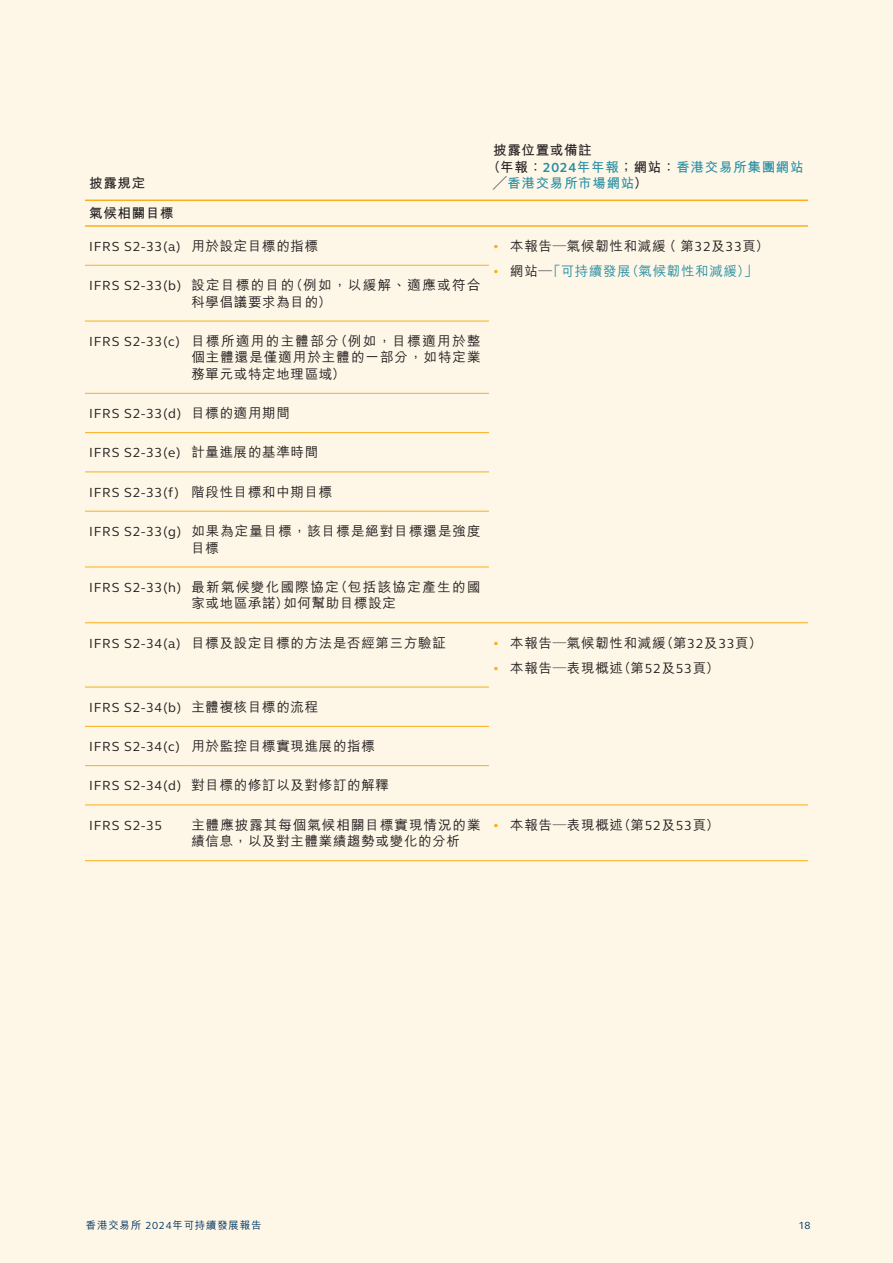
<style>
.page{position:relative;width:893px;height:1263px;background:#fef7e8}
.page>*{position:absolute;margin:0;border:0;box-sizing:border-box;transform-origin:0 0}
.t1{font:500 13.5px/16.5px "M Hei HK";letter-spacing:.05em;color:#231f20;text-align:justify}
.t2{font:13.5px "FS Elliot Pro";letter-spacing:.05em;color:#231f20}
.t3{font:500 13.5px/16.5px "M Hei HK";letter-spacing:.105em;color:#231f20}
.t4{font:500 13.5px/16.5px "M Hei HK";letter-spacing:.075em;color:#231f20}
.t5{font:700 13.5px "M Hei HK";letter-spacing:.055em;color:#2a8fa4}
.t6{font:500 13.5px "M Hei HK";letter-spacing:.05em;color:#2a8fa4}
.t7{font:700 13.5px "M Hei HK";letter-spacing:.05em;color:#231f20}
.t8{font:500 10.5px "M Hei HK";letter-spacing:.07em;color:#003560}
.t9{font:10.5px "FS Elliot Pro";color:#003560}
.s1{color:#231f20}
.s2{font-family:"FS Elliot Pro"}
.s3{font-family:"M Hei HK";font-weight:500}
.s4{font-family:"FS Elliot Pro";font-weight:700;font-size:12px;color:#faaf18}
.s5{font-family:"FS Elliot Pro";font-weight:400}
</style>
<div class="page">
<hr style="left:85px;top:265px;width:102px;height:1px;background:#faaf18">
<hr style="left:187px;top:265px;width:302px;height:1px;background:#faaf18">
<hr style="left:85px;top:432px;width:102px;height:1px;background:#faaf18">
<hr style="left:187px;top:432px;width:302px;height:1px;background:#faaf18">
<hr style="left:85px;top:472px;width:102px;height:1px;background:#faaf18">
<hr style="left:187px;top:472px;width:302px;height:1px;background:#faaf18">
<hr style="left:85px;top:511px;width:102px;height:1px;background:#faaf18">
<hr style="left:187px;top:511px;width:302px;height:1px;background:#faaf18">
<hr style="left:85px;top:567px;width:102px;height:1px;background:#faaf18">
<hr style="left:187px;top:567px;width:302px;height:1px;background:#faaf18">
<hr style="left:85px;top:622px;width:102px;height:1px;background:#faaf18">
<hr style="left:187px;top:622px;width:302px;height:1px;background:#faaf18">
<hr style="left:489px;top:622px;width:319px;height:1px;background:#faaf18">
<hr style="left:85px;top:687px;width:102px;height:1px;background:#faaf18">
<hr style="left:187px;top:687px;width:302px;height:1px;background:#faaf18">
<hr style="left:85px;top:726px;width:102px;height:1px;background:#faaf18">
<hr style="left:187px;top:726px;width:302px;height:1px;background:#faaf18">
<hr style="left:85px;top:765px;width:102px;height:1px;background:#faaf18">
<hr style="left:187px;top:765px;width:302px;height:1px;background:#faaf18">
<hr style="left:85px;top:805px;width:102px;height:1px;background:#faaf18">
<hr style="left:187px;top:805px;width:302px;height:1px;background:#faaf18">
<hr style="left:489px;top:805px;width:319px;height:1px;background:#faaf18">
<hr style="left:85px;top:860px;width:102px;height:1px;background:#faaf18">
<hr style="left:187px;top:860px;width:302px;height:1px;background:#faaf18">
<hr style="left:489px;top:860px;width:319px;height:1px;background:#faaf18">
<hr style="left:85px;top:200px;width:102px;height:1px;background:#faaf18">
<hr style="left:187px;top:200px;width:302px;height:1px;background:#faaf18">
<hr style="left:489px;top:200px;width:319px;height:1px;background:#faaf18">
<hr style="left:85px;top:321px;width:102px;height:1px;background:#faaf18">
<hr style="left:85px;top:393px;width:102px;height:1px;background:#faaf18">
<hr style="left:187px;top:321px;width:302px;height:1px;background:#faaf18">
<hr style="left:187px;top:393px;width:302px;height:1px;background:#faaf18">
<hr style="left:85px;top:225px;width:102px;height:2px;background:#faaf18">
<hr style="left:187px;top:225px;width:302px;height:2px;background:#faaf18">
<hr style="left:489px;top:225px;width:319px;height:2px;background:#faaf18">
<p class="t7" style="left:89px;top:174px;width:58px">披露規定</p>
<p class="t7" style="left:493px;top:141px;width:100px">披露位置或備註</p>
<p class="t5" style="left:487px;top:157px;width:318px"><span class="s1">（年報：</span><span class="s2">2024</span>年年報<span class="s1">；網站：</span>香港交易所集團網站</p>
<p class="t5" style="left:493px;top:174px;width:156px"><span class="s1">╱</span>香港交易所市場網站<span class="s1">）</span></p>
<p class="t7" style="left:89px;top:204px;width:86px">氣候相關目標</p>
<p class="t2" style="left:89px;top:237px;width:230px">IFRS S2-33(a) <span class="s3">用於設定目標的指標</span></p>
<p class="t1" style="left:493px;top:237px;width:277px"><span class="s4">•</span> 本報告—氣候韌性和減緩﹙第<span class="s5">32</span>及<span class="s5">33</span>頁）</p>
<p class="t6" style="left:493px;top:261px;width:265px"><span class="s4">•</span> <span class="s1">網站—</span>「可持續發展（氣候韌性和減緩）」</p>
<p class="t3" style="left:191px;top:276px;width:291px;text-indent:-102px"><span class="s5">IFRS S2-33(b)</span> 設定目標的目的（例如，以緩解、適應或符合科學倡議要求為目的）</p>
<p class="t1" style="left:191px;top:332px;width:291px;text-indent:-102px"><span class="s5">IFRS S2-33(c)</span> 目標所適用的主體部分（例如，目標適用於整個主體還是僅適用於主體的一部分，如特定業務單元或特定地理區域）</p>
<p class="t2" style="left:89px;top:404px;width:202px">IFRS S2-33(d) <span class="s3">目標的適用期間</span></p>
<p class="t2" style="left:89px;top:444px;width:230px">IFRS S2-33(e) <span class="s3">計量進展的基準時間</span></p>
<p class="t2" style="left:89px;top:483px;width:245px">IFRS S2-33(f) <span class="s3">階段性目標和中期目標</span></p>
<p class="t4" style="left:191px;top:522px;width:291px;text-indent:-102px"><span class="s5">IFRS S2-33(g)</span> 如果為定量目標，該目標是絕對目標還是強度目標</p>
<p class="t3" style="left:191px;top:578px;width:291px;text-indent:-102px"><span class="s5">IFRS S2-33(h)</span> 最新氣候變化國際協定（包括該協定產生的國家或地區承諾）如何幫助目標設定</p>
<p class="t1" style="left:89px;top:633px;width:358px"><span class="s5">IFRS S2-34(a)</span> 目標及設定目標的方法是否經第三方驗証</p>
<p class="t1" style="left:493px;top:633px;width:270px"><span class="s4">•</span> 本報告—氣候韌性和減緩（第<span class="s5">32</span>及<span class="s5">33</span>頁）</p>
<p class="t1" style="left:493px;top:658px;width:228px"><span class="s4">•</span> 本報告—表現概述（第<span class="s5">52</span>及<span class="s5">53</span>頁）</p>
<p class="t2" style="left:89px;top:698px;width:230px">IFRS S2-34(b) <span class="s3">主體複核目標的流程</span></p>
<p class="t1" style="left:89px;top:737px;width:287px"><span class="s5">IFRS S2-34(c)</span> 用於監控目標實現進展的指標</p>
<p class="t1" style="left:89px;top:776px;width:301px"><span class="s5">IFRS S2-34(d)</span> 對目標的修訂以及對修訂的解釋</p>
<p class="t2" style="left:89px;top:816px;width:75px">IFRS S2-35</p>
<p class="t4" style="left:191px;top:815px;width:291px">主體應披露其每個氣候相關目標實現情況的業績信息，以及對主體業績趨勢或變化的分析</p>
<p class="t1" style="left:493px;top:815px;width:228px"><span class="s4">•</span> 本報告—表現概述（第<span class="s5">52</span>及<span class="s5">53</span>頁）</p>
<p class="t8" style="left:86px;top:1217px;width:177px">香港交易所 <span class="s5">2024</span>年可持續發展報告</p>
<p class="t9" style="left:798px;top:1218px;width:14px">18</p>
</div>
